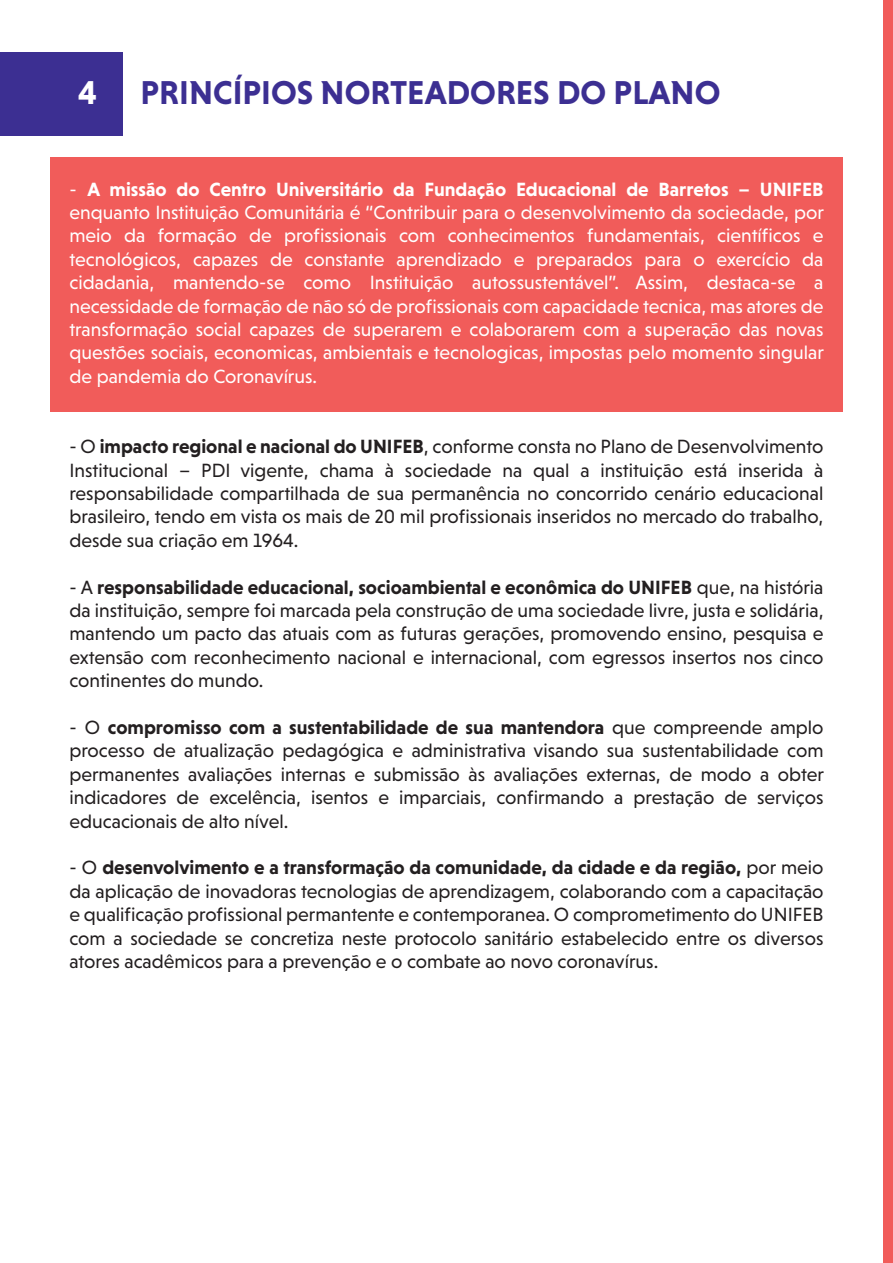
<style>
.page{position:relative;width:893px;height:1263px;background:#fff}
.page>*{position:absolute;margin:0;border:0;box-sizing:border-box;transform-origin:0 0}
.t1{font:700 33.6px "Niveau Grotesk";color:#3c2f92}
.t2{font:700 33.6px "Niveau Grotesk";color:#fff}
.t3{font:19.5px/23.4px "Niveau Grotesk";color:#231f20;text-align:justify}
.t4{font:19.5px/23.4px "Niveau Grotesk";color:#fff;text-align:justify}
.s1{font-weight:700}
</style>
<div class="page">
<div style="left:50px;top:157px;width:793px;height:254px;background:#f15c5a"></div>
<div style="left:0;top:53px;width:122px;height:83px;background:#3c2f92"></div>
<div style="left:884px;top:0;width:9px;height:1263px;background:#f15c5a"></div>
<h1 class="t2" style="left:78px;top:73px;width:20px">4</h1>
<h1 class="t1" style="left:140px;top:73px;width:581px">PRINCÍPIOS NORTEADORES DO PLANO</h1>
<p class="t4" style="left:69px;top:177px;width:756px">- <span class="s1">A missão do Centro Universitário da Fundação Educacional de Barretos – UNIFEB </span>enquanto Instituição Comunitária é “Contribuir para o desenvolvimento da sociedade, por meio da formação de profissionais com conhecimentos fundamentais, científicos e tecnológicos, capazes de constante aprendizado e preparados para o exercício da cidadania, mantendo-se como Instituição autossustentável”. Assim, destaca-se a necessidade de formação de não só de profissionais com capacidade tecnica, mas atores de transformação social capazes de superarem e colaborarem com a superação das novas questões sociais, economicas, ambientais e tecnologicas, impostas pelo momento singular de pandemia do Coronavírus.</p>
<p class="t3" style="left:69px;top:435px;width:756px">- O <span class="s1">impacto regional e nacional do UNIFEB</span>, conforme consta no Plano de Desenvolvimento Institucional – PDI vigente, chama à sociedade na qual a instituição está inserida à responsabilidade compartilhada de sua permanência no concorrido cenário educacional brasileiro, tendo em vista os mais de 20 mil profissionais inseridos no mercado do trabalho, desde sua criação em 1964.</p>
<p class="t3" style="left:69px;top:575px;width:756px">- A <span class="s1">responsabilidade educacional, socioambiental e econômica do UNIFEB</span> que, na história da instituição, sempre foi marcada pela construção de uma sociedade livre, justa e solidária, mantendo um pacto das atuais com as futuras gerações, promovendo ensino, pesquisa e extensão com reconhecimento nacional e internacional, com egressos insertos nos cinco continentes do mundo.</p>
<p class="t3" style="left:69px;top:715px;width:756px">- O <span class="s1">compromisso com a sustentabilidade de sua mantendora</span> que compreende amplo processo de atualização pedagógica e administrativa visando sua sustentabilidade com permanentes avaliações internas e submissão às avaliações externas, de modo a obter indicadores de excelência, isentos e imparciais, confirmando a prestação de serviços educacionais de alto nível.</p>
<p class="t3" style="left:69px;top:856px;width:756px">- O <span class="s1">desenvolvimento e a transformação da comunidade, da cidade e da região,</span> por meio da aplicação de inovadoras tecnologias de aprendizagem, colaborando com a capacitação e qualificação profissional permantente e contemporanea. O comprometimento do UNIFEB com a sociedade se concretiza neste protocolo sanitário estabelecido entre os diversos atores acadêmicos para a prevenção e o combate ao novo coronavírus.</p>
</div>
